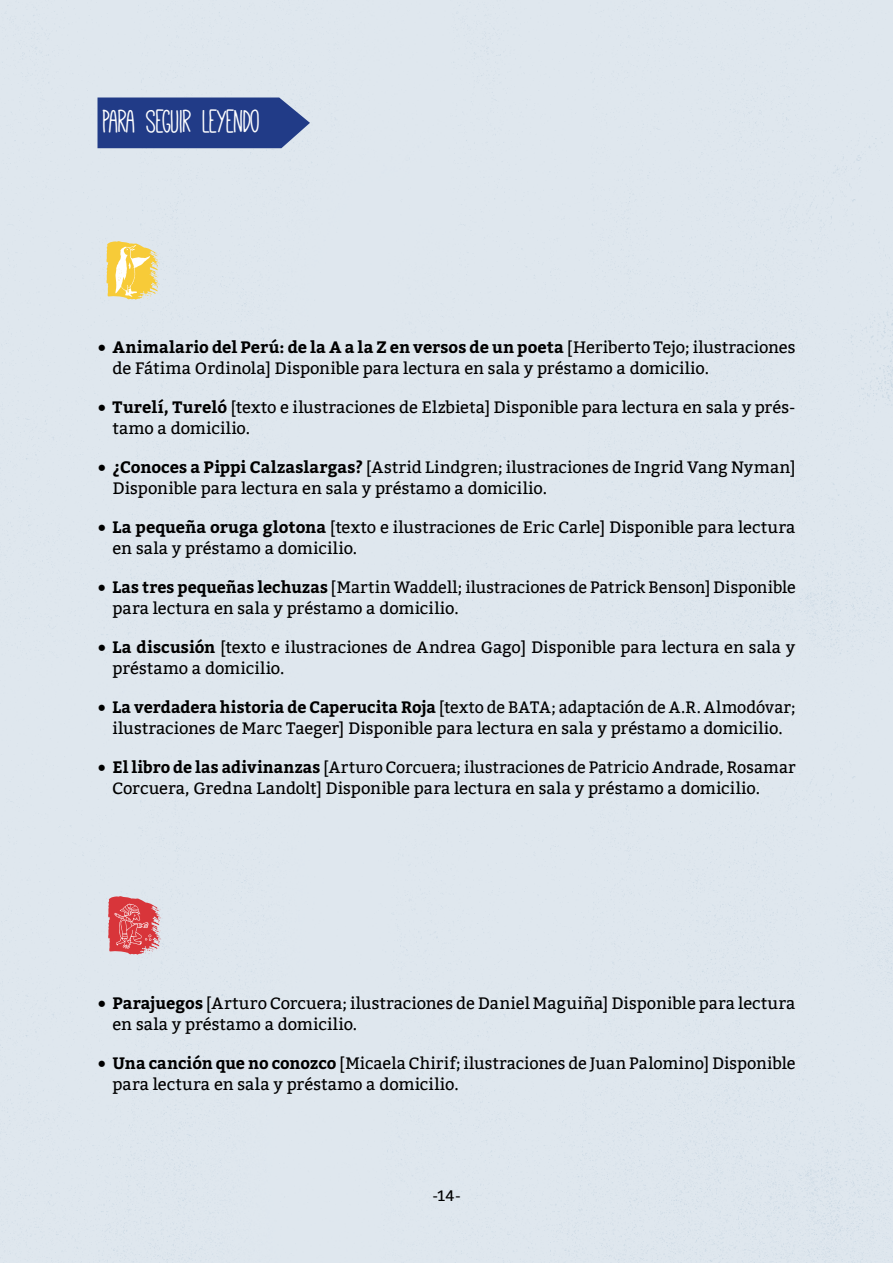
<style>
.page{position:relative;width:893px;height:1263px;background:#dfe7ee}
.page>*{position:absolute;margin:0;border:0;box-sizing:border-box;transform-origin:0 0}
.t1{font:35.7px "Mathlete Bulky";letter-spacing:-.02em;color:#fff}
.t2{font:16.5px/21px "Bitter";letter-spacing:.005em;color:#000}
.t3{font:15px "Bitter";color:#000}
.s1{font-weight:700}
</style>
<div class="page">
<svg style="left:98px;top:98px;width:212px;height:50px;background:#2d468d"></svg>
<svg style="left:106px;top:241px;width:54px;height:59px;background:#f2d982"></svg>
<svg style="left:108px;top:896px;width:54px;height:59px;background:#dc6e73"></svg>
<h1 class="t1" style="left:103px;top:104px;width:158px">PARA SEGUIR LEYENDO</h1>
<p class="t2" style="left:112px;top:336px;width:684px;text-indent:-15px"><span class="s1">• Animalario del Perú: de la A a la Z en versos de un poeta</span> [Heriberto Tejo; ilustraciones de Fátima Ordinola] Disponible para lectura en sala y préstamo a domicilio.</p>
<p class="t2" style="left:112px;top:396px;width:684px;text-indent:-15px"><span class="s1">• Turelí, Tureló</span> [texto e ilustraciones de Elzbieta] Disponible para lectura en sala y prés&shy;tamo a domicilio.</p>
<p class="t2" style="left:112px;top:456px;width:684px;text-indent:-15px"><span class="s1">• ¿Conoces a Pippi Calzaslargas?</span> [Astrid Lindgren; ilustraciones de Ingrid Vang Nyman]<br>Disponible para lectura en sala y préstamo a domicilio.</p>
<p class="t2" style="left:112px;top:516px;width:684px;text-indent:-15px"><span class="s1">• La pequeña oruga glotona</span> [texto e ilustraciones de Eric Carle] Disponible para lectura en sala y préstamo a domicilio.</p>
<p class="t2" style="left:112px;top:576px;width:685px;text-indent:-15px"><span class="s1">• Las tres pequeñas lechuzas</span> [Martin Waddell; ilustraciones de Patrick Benson] Disponible para lectura en sala y préstamo a domicilio.</p>
<p class="t2" style="left:112px;top:636px;width:684px;text-indent:-15px"><span class="s1">• La discusión</span> [texto e ilustraciones de Andrea Gago] Disponible para lectura en sala y préstamo a domicilio.</p>
<p class="t2" style="left:98px;top:696px;width:700px;text-align:center"><span class="s1">• La verdadera historia de Caperucita Roja</span> [texto de BATA; adaptación de A.R. Almodóvar; ilustraciones de Marc Taeger] Disponible para lectura en sala y préstamo a domicilio.</p>
<p class="t2" style="left:112px;top:756px;width:685px;text-indent:-15px"><span class="s1">• El libro de las adivinanzas</span> [Arturo Corcuera; ilustraciones de Patricio Andrade, Rosamar<br>Corcuera, Gredna Landolt] Disponible para lectura en sala y préstamo a domicilio.</p>
<p class="t2" style="left:112px;top:993px;width:684px;text-indent:-15px"><span class="s1">• Parajuegos</span> [Arturo Corcuera; ilustraciones de Daniel Maguiña] Disponible para lectura en sala y préstamo a domicilio.</p>
<p class="t2" style="left:112px;top:1053px;width:684px;text-indent:-15px"><span class="s1">• Una canción que no conozco</span> [Micaela Chirif; ilustraciones de Juan Palomino] Disponible para lectura en sala y préstamo a domicilio.</p>
<p class="t3" style="left:432px;top:1186px;width:30px">-14-</p>
</div>
